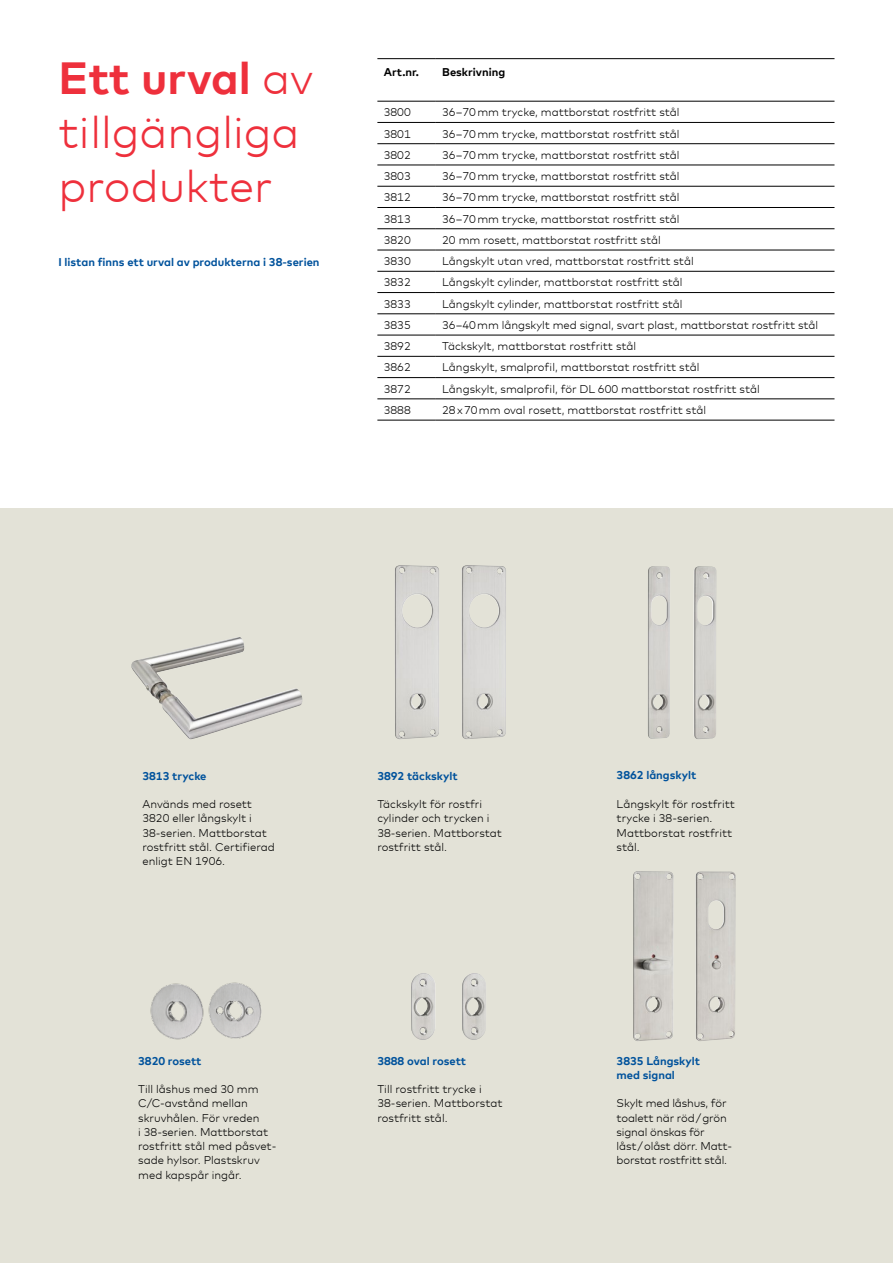
<style>
.page{position:relative;width:893px;height:1263px;background:#fff}
.page>*{position:absolute;margin:0;border:0;box-sizing:border-box;transform-origin:0 0}
.t1{font:300 45px/54px "Mark Offc";color:#ee303c}
.t2{font:300 11.25px/14.2px "Mark Offc";color:#000}
.t3{font:700 11.25px/14.2px "Mark Offc";color:#00529c}
.t4{font:700 11.25px "Mark Offc";color:#000}
.s1{font-weight:700}
</style>
<div class="page">
<div style="left:0;top:508px;width:893px;height:755px;background:#e3e2d7"></div>
<img style="left:131px;top:637px;width:172px;height:102px">
<img style="left:648px;top:566px;width:68px;height:173px">
<img style="left:633px;top:871px;width:103px;height:170px">
<img style="left:395px;top:565px;width:111px;height:174px">
<img style="left:411px;top:973px;width:75px;height:67px">
<img style="left:151px;top:982px;width:111px;height:57px">
<hr style="left:377px;top:58px;width:59px;height:1px;background:#000">
<hr style="left:436px;top:58px;width:398px;height:1px;background:#000">
<hr style="left:377px;top:143px;width:59px;height:1px;background:#000">
<hr style="left:436px;top:143px;width:398px;height:1px;background:#000">
<hr style="left:377px;top:101px;width:59px;height:1px;background:#000">
<hr style="left:436px;top:101px;width:398px;height:1px;background:#000">
<hr style="left:377px;top:122px;width:59px;height:1px;background:#000">
<hr style="left:436px;top:122px;width:398px;height:1px;background:#000">
<hr style="left:377px;top:165px;width:59px;height:1px;background:#000">
<hr style="left:436px;top:165px;width:398px;height:1px;background:#000">
<hr style="left:377px;top:186px;width:59px;height:1px;background:#000">
<hr style="left:436px;top:186px;width:398px;height:1px;background:#000">
<hr style="left:377px;top:207px;width:59px;height:1px;background:#000">
<hr style="left:436px;top:207px;width:398px;height:1px;background:#000">
<hr style="left:377px;top:228px;width:59px;height:1px;background:#000">
<hr style="left:436px;top:228px;width:398px;height:1px;background:#000">
<hr style="left:377px;top:250px;width:59px;height:1px;background:#000">
<hr style="left:436px;top:250px;width:398px;height:1px;background:#000">
<hr style="left:377px;top:271px;width:59px;height:1px;background:#000">
<hr style="left:436px;top:271px;width:398px;height:1px;background:#000">
<hr style="left:377px;top:292px;width:59px;height:1px;background:#000">
<hr style="left:436px;top:292px;width:398px;height:1px;background:#000">
<hr style="left:377px;top:314px;width:59px;height:1px;background:#000">
<hr style="left:436px;top:314px;width:398px;height:1px;background:#000">
<hr style="left:377px;top:335px;width:59px;height:1px;background:#000">
<hr style="left:436px;top:335px;width:398px;height:1px;background:#000">
<hr style="left:377px;top:356px;width:59px;height:1px;background:#000">
<hr style="left:436px;top:356px;width:398px;height:1px;background:#000">
<hr style="left:377px;top:377px;width:59px;height:1px;background:#000">
<hr style="left:436px;top:377px;width:398px;height:1px;background:#000">
<hr style="left:377px;top:399px;width:59px;height:1px;background:#000">
<hr style="left:436px;top:399px;width:398px;height:1px;background:#000">
<hr style="left:377px;top:420px;width:59px;height:1px;background:#000">
<hr style="left:436px;top:420px;width:398px;height:1px;background:#000">
<h1 class="t1" style="left:58px;top:51px;width:256px"><span class="s1">Ett urval</span> av tillgängliga produkter</h1>
<p class="t3" style="left:58px;top:255px;width:263px">I listan finns ett urval av produkterna i 38-serien</p>
<p class="t4" style="left:384px;top:65px;width:37px">Art.nr.</p>
<p class="t4" style="left:442px;top:65px;width:64px">Beskrivning</p>
<p class="t2" style="left:384px;top:105px;width:29px">3800</p>
<p class="t2" style="left:442px;top:105px;width:239px">36–70mm trycke, mattborstat rostfritt stål</p>
<p class="t2" style="left:384px;top:126px;width:29px">3801</p>
<p class="t2" style="left:442px;top:126px;width:239px">36–70mm trycke, mattborstat rostfritt stål</p>
<p class="t2" style="left:384px;top:148px;width:29px">3802</p>
<p class="t2" style="left:442px;top:148px;width:239px">36–70mm trycke, mattborstat rostfritt stål</p>
<p class="t2" style="left:384px;top:169px;width:29px">3803</p>
<p class="t2" style="left:442px;top:169px;width:239px">36–70mm trycke, mattborstat rostfritt stål</p>
<p class="t2" style="left:384px;top:190px;width:29px">3812</p>
<p class="t2" style="left:442px;top:190px;width:239px">36–70mm trycke, mattborstat rostfritt stål</p>
<p class="t2" style="left:384px;top:211px;width:29px">3813</p>
<p class="t2" style="left:442px;top:211px;width:239px">36–70mm trycke, mattborstat rostfritt stål</p>
<p class="t2" style="left:384px;top:233px;width:29px">3820</p>
<p class="t2" style="left:442px;top:233px;width:220px">20 mm rosett, mattborstat rostfritt stål</p>
<p class="t2" style="left:384px;top:254px;width:29px">3830</p>
<p class="t2" style="left:442px;top:254px;width:253px">Långskylt utan vred, mattborstat rostfritt stål</p>
<p class="t2" style="left:384px;top:275px;width:29px">3832</p>
<p class="t2" style="left:442px;top:275px;width:242px">Långskylt cylinder, mattborstat rostfritt stål</p>
<p class="t2" style="left:384px;top:296px;width:29px">3833</p>
<p class="t2" style="left:442px;top:296px;width:242px">Långskylt cylinder, mattborstat rostfritt stål</p>
<p class="t2" style="left:384px;top:318px;width:29px">3835</p>
<p class="t2" style="left:442px;top:318px;width:377px">36–40mm långskylt med signal, svart plast, mattborstat rostfritt stål</p>
<p class="t2" style="left:384px;top:339px;width:29px">3892</p>
<p class="t2" style="left:442px;top:339px;width:195px">Täckskylt, mattborstat rostfritt stål</p>
<p class="t2" style="left:384px;top:360px;width:29px">3862</p>
<p class="t2" style="left:442px;top:360px;width:259px">Långskylt, smalprofil, mattborstat rostfritt stål</p>
<p class="t2" style="left:384px;top:382px;width:29px">3872</p>
<p class="t2" style="left:442px;top:382px;width:319px">Långskylt, smalprofil, för DL 600 mattborstat rostfritt stål</p>
<p class="t2" style="left:384px;top:403px;width:29px">3888</p>
<p class="t2" style="left:442px;top:403px;width:265px">28x70mm oval rosett, mattborstat rostfritt stål</p>
<p class="t3" style="left:142px;top:768px;width:66px">3813 trycke</p>
<p class="t2" style="left:142px;top:797px;width:134px">Används med rosett<br>3820 eller långskylt i<br>38-serien. Mattborstat rostfritt stål. Certifierad enligt EN 1906.</p>
<p class="t3" style="left:138px;top:1053px;width:65px">3820 rosett</p>
<p class="t2" style="left:138px;top:1082px;width:140px">Till låshus med 30 mm<br>C/C-avstånd mellan skruvhålen. För vreden<br>i 38-serien. Mattborstat rostfritt stål med påsvet&shy;sade hylsor. Plastskruv med kapspår ingår.</p>
<p class="t3" style="left:377px;top:768px;width:82px">3892 täckskylt</p>
<p class="t2" style="left:377px;top:797px;width:126px">Täckskylt för rostfri cylinder och trycken i<br>38-serien. Mattborstat rostfritt stål.</p>
<p class="t3" style="left:377px;top:1053px;width:90px">3888 oval rosett</p>
<p class="t2" style="left:377px;top:1082px;width:127px">Till rostfritt trycke i<br>38-serien. Mattborstat rostfritt stål.</p>
<p class="t3" style="left:617px;top:768px;width:81px">3862 långskylt</p>
<p class="t2" style="left:617px;top:797px;width:120px">Långskylt för rostfritt trycke i 38-serien.<br>Mattborstat rostfritt stål.</p>
<p class="t3" style="left:617px;top:1053px;width:85px">3835 Långskylt med signal</p>
<p class="t2" style="left:617px;top:1096px;width:115px">Skylt med låshus, för toalett när röd/grön signal önskas för låst/olåst dörr. Matt&shy;borstat rostfritt stål.</p>
</div>
